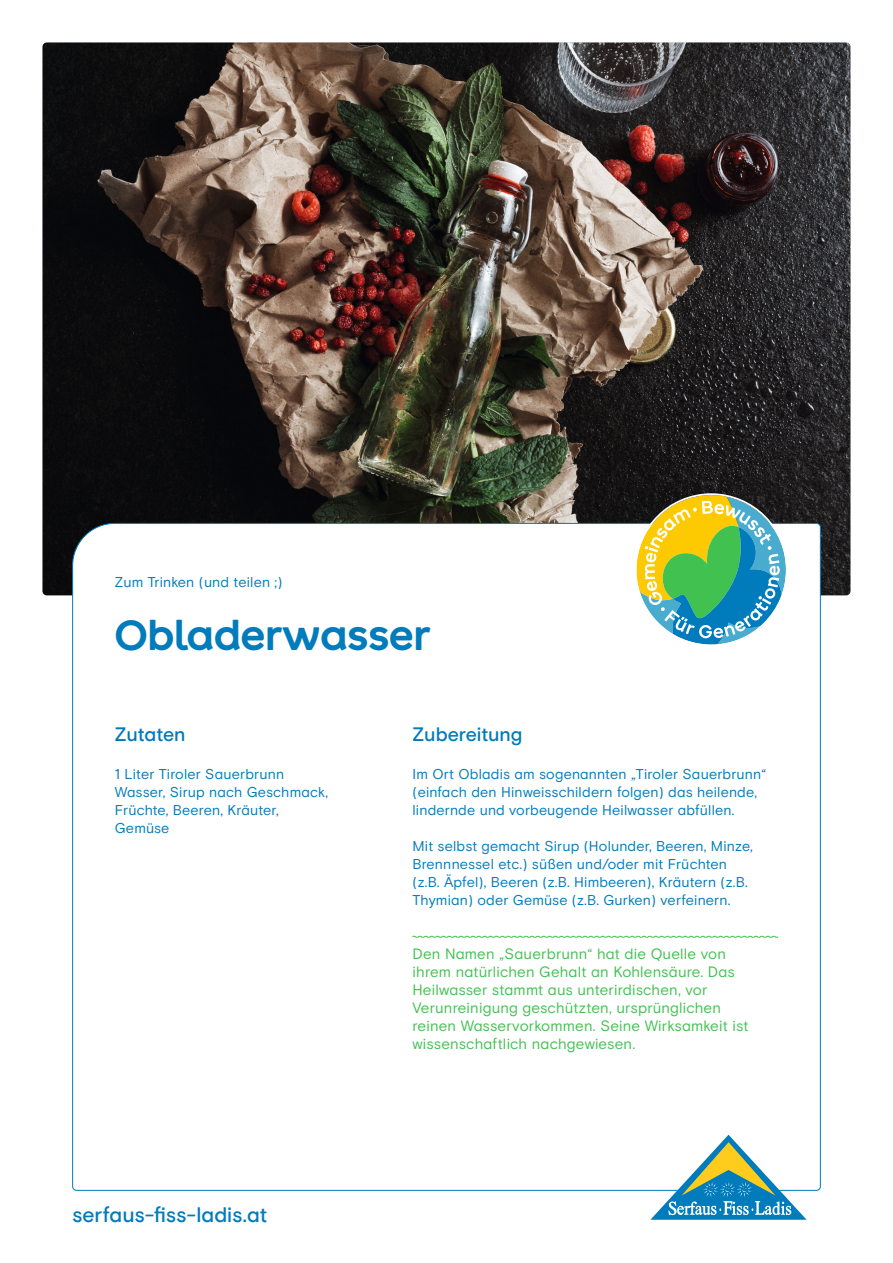
<style>
.page{position:relative;width:893px;height:1263px;background:#fff}
.page>*{position:absolute;margin:0;border:0;box-sizing:border-box;transform-origin:0 0}
.t1{font:42px "SFL Headline";color:#007bbc}
.t2{font:500 21px "Basis Grotesque Pro";letter-spacing:-.005em;color:#007bbc}
.t3{font:500 19.5px "Basis Grotesque Pro";color:#007bbc}
.c1_störer{font:15px/18px "Basis Grotesque Pro";letter-spacing:.01em;color:#41c150}
.c1{font:14.25px/18px "Basis Grotesque Pro";letter-spacing:.015em;color:#007bbc}
</style>
<div class="page">
<img style="left:43px;top:43px;width:807px;height:552px">
<svg style="left:72px;top:523px;width:749px;height:668px"></svg>
<svg style="left:650px;top:1135px;width:157px;height:85px"></svg>
<svg style="left:636px;top:495px;width:150px;height:149px"></svg>
<svg style="left:412px;top:935px;width:367px;height:3px"></svg>
<p class="c1" style="left:115px;top:574px;width:169px">Zum Trinken (und teilen ;)</p>
<p class="t1" style="left:115px;top:612px;width:317px">Obladerwasser</p>
<p class="t3" style="left:115px;top:723px;width:72px">Zutaten</p>
<p class="c1" style="left:115px;top:765px;width:215px">1 Liter Tiroler Sauerbrunn<br>Wasser, Sirup nach Geschmack,<br>Früchte, Beeren, Kräuter,<br>Gemüse</p>
<h2 class="t2" style="left:72px;top:1202px;width:197px">serfaus-fiss-ladis.at</h2>
<p class="t3" style="left:412px;top:723px;width:111px">Zubereitung</p>
<p class="c1" style="left:412px;top:765px;width:355px">Im Ort Obladis am sogenannten „Tiroler Sauerbrunn“ (einfach den Hinweisschildern folgen) das heilende, lindernde und vorbeugende Heilwasser abfüllen.</p>
<p class="c1" style="left:412px;top:837px;width:342px">Mit selbst gemacht Sirup (Holunder, Beeren, Minze, Brennnessel etc.) süßen und/oder mit Früchten (z.B. Äpfel), Beeren (z.B. Himbeeren), Kräutern (z.B.<br>Thymian) oder Gemüse (z.B. Gurken) verfeinern.</p>
<p class="c1_störer" style="left:412px;top:945px;width:338px">Den Namen „Sauerbrunn“ hat die Quelle von ihrem natürlichen Gehalt an Kohlensäure. Das Heilwasser stammt aus unterirdischen, vor Verunreinigung geschützten, ursprünglichen reinen Wasservorkommen. Seine Wirksamkeit ist wissenschaftlich nachgewiesen.</p>
</div>
